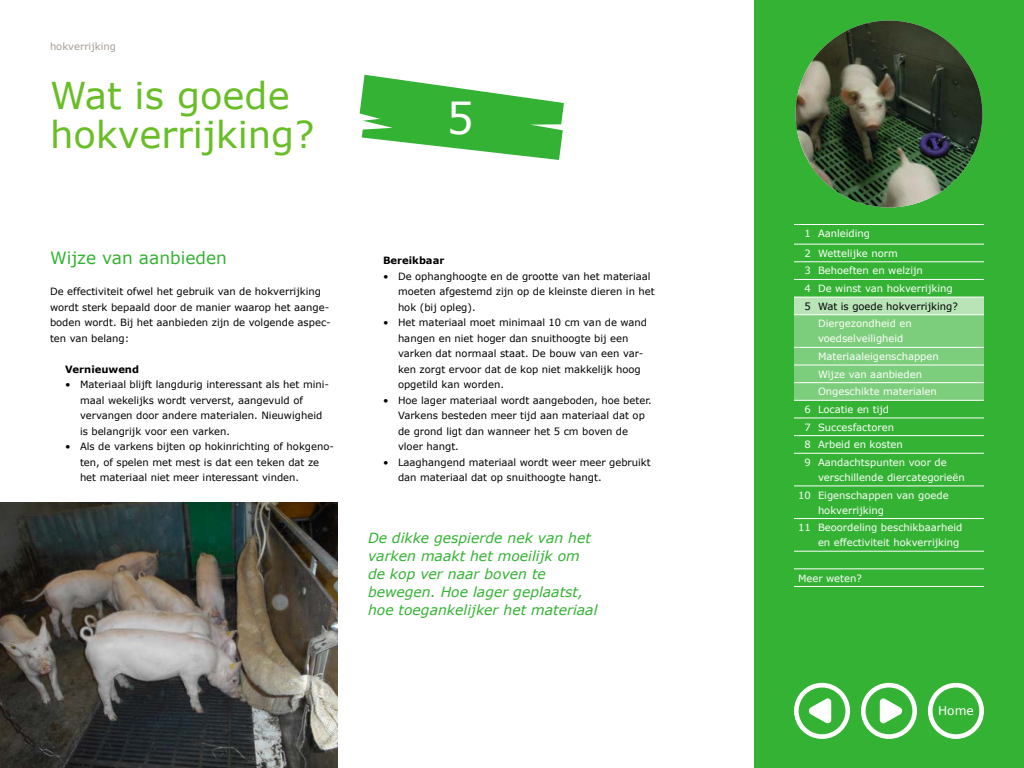
<style>
.page{position:relative;width:1024px;height:768px;background:#fff}
.page>*{position:absolute;margin:0;border:0;box-sizing:border-box;transform-origin:0 0}
.t1{font:43.3px "Verdana";color:#fff}
.t2{font:37px/39px "Verdana";color:#69be28}
.t3{font:17px "Verdana";color:#34b233}
.t4{font:italic 14px/18px "Verdana";color:#34b233}
.t5{font:12.2px "Verdana";color:#fff}
.t6{font:10px/15.5px "Verdana";color:#000}
.t7{font:10px/17.6px "Verdana";color:#fff}
.t8{font:700 10px "Verdana";color:#000}
.t9{font:10px "Verdana";color:#a59d95}
</style>
<div class="page">
<div style="left:754px;top:0;width:270px;height:768px;background:#34b233"></div>
<div style="left:794px;top:297px;width:190px;height:18px;background:#b8e4b8"></div>
<div style="left:794px;top:315px;width:190px;height:85px;background:#7dce7c"></div>
<hr style="left:794px;top:244px;width:190px;height:1px;background:#fff">
<hr style="left:794px;top:261px;width:190px;height:1px;background:#fff">
<hr style="left:794px;top:279px;width:190px;height:1px;background:#fff">
<hr style="left:794px;top:297px;width:190px;height:1px;background:#fff">
<hr style="left:794px;top:400px;width:190px;height:1px;background:#fff">
<hr style="left:794px;top:417px;width:190px;height:1px;background:#fff">
<hr style="left:794px;top:435px;width:190px;height:1px;background:#fff">
<hr style="left:794px;top:453px;width:190px;height:1px;background:#fff">
<hr style="left:794px;top:485px;width:190px;height:1px;background:#fff">
<hr style="left:794px;top:518px;width:190px;height:1px;background:#fff">
<hr style="left:794px;top:551px;width:190px;height:1px;background:#fff">
<hr style="left:794px;top:568px;width:190px;height:1px;background:#fff">
<hr style="left:794px;top:586px;width:190px;height:1px;background:#fff">
<hr style="left:794px;top:224px;width:190px;height:1px;background:#fff">
<hr style="left:794px;top:314px;width:190px;height:1px;background:#fff">
<hr style="left:794px;top:347px;width:190px;height:1px;background:#fff">
<hr style="left:794px;top:365px;width:190px;height:1px;background:#fff">
<hr style="left:794px;top:382px;width:190px;height:1px;background:#fff">
<img style="left:796px;top:20px;width:186px;height:188px;border-radius:94px">
<div style="left:928px;top:683px;width:56px;height:56px;border:5px solid #fff;border-radius:50%"></div>
<svg style="left:880px;top:698px;width:23px;height:26px"></svg>
<div style="left:861px;top:683px;width:56px;height:56px;border:5px solid #fff;border-radius:50%"></div>
<svg style="left:809px;top:698px;width:22px;height:26px"></svg>
<div style="left:794px;top:683px;width:56px;height:56px;border:5px solid #fff;border-radius:50%"></div>
<img style="left:0;top:502px;width:338px;height:266px">
<svg style="left:360px;top:75px;width:204px;height:85px"></svg>
<p class="t9" style="left:50px;top:39px;width:68px">hokverrijking</p>
<h2 class="t2" style="left:50px;top:76px;width:266px">Wat is goede hokverrijking?</h2>
<h1 class="t1" style="left:446px;top:88px;width:29px">5</h1>
<h3 class="t3" style="left:50px;top:246px;width:179px">Wijze van aanbieden</h3>
<p class="t6" style="left:50px;top:284px;width:282px">De effectiviteit ofwel het gebruik van de hokverrijking wordt sterk bepaald door de manier waarop het aange&shy;boden wordt. Bij het aanbieden zijn de volgende aspec&shy;ten van belang:</p>
<p class="t8" style="left:65px;top:362px;width:76px">Vernieuwend</p>
<p class="t6" style="left:80px;top:377px;width:251px;text-indent:-15px">• Materiaal blijft langdurig interessant als het mini&shy;maal wekelijks wordt ververst, aangevuld of vervangen door andere materialen. Nieuwigheid is belangrijk voor een varken.</p>
<p class="t6" style="left:80px;top:439px;width:256px;text-indent:-15px">• Als de varkens bijten op hokinrichting of hokgeno&shy;ten, of spelen met mest is dat een teken dat ze het materiaal niet meer interessant vinden.</p>
<p class="t8" style="left:383px;top:254px;width:63px">Bereikbaar</p>
<p class="t6" style="left:398px;top:268px;width:258px;text-indent:-15px">• De ophanghoogte en de grootte van het materiaal moeten afgestemd zijn op de kleinste dieren in het hok (bij opleg).</p>
<p class="t6" style="left:398px;top:315px;width:251px;text-indent:-15px">• Het materiaal moet minimaal 10 cm van de wand hangen en niet hoger dan snuithoogte bij een varken dat normaal staat. De bouw van een var&shy;ken zorgt ervoor dat de kop niet makkelijk hoog opgetild kan worden.</p>
<p class="t6" style="left:398px;top:392px;width:255px;text-indent:-15px">• Hoe lager materiaal wordt aangeboden, hoe beter.<br>Varkens besteden meer tijd aan materiaal dat op de grond ligt dan wanneer het 5 cm boven de vloer hangt.</p>
<p class="t6" style="left:398px;top:454px;width:254px;text-indent:-15px">• Laaghangend materiaal wordt weer meer gebruikt dan materiaal dat op snuithoogte hangt.</p>
<h3 class="t4" style="left:368px;top:529px;width:231px">De dikke gespierde nek van het varken maakt het moeilijk om de kop ver naar boven te bewegen. Hoe lager geplaatst, hoe toegankelijker het materiaal</h3>
<p class="t7" style="left:804px;top:224px;width:95px;line-height:19.6px">1 Aanleiding<br>2 Wettelijke norm</p>
<p class="t7" style="left:804px;top:262px;width:150px">3 Behoeften en welzijn<br>4 De winst van hokverrijking</p>
<p class="t6" style="left:804px;top:298px;width:155px">5 Wat is goede hokverrijking?</p>
<p class="t7" style="left:818px;top:316px;width:95px;line-height:15px">Diergezondheid en voedselveiligheid</p>
<p class="t7" style="left:818px;top:348px;width:122px">Materiaaleigenschappen</p>
<p class="t7" style="left:818px;top:365px;width:106px">Wijze van aanbieden</p>
<p class="t7" style="left:818px;top:383px;width:120px">Ongeschikte materialen</p>
<p class="t7" style="left:804px;top:400px;width:86px">6 Locatie en tijd</p>
<p class="t7" style="left:804px;top:418px;width:91px">7 Succesfactoren</p>
<p class="t7" style="left:804px;top:436px;width:100px">8 Arbeid en kosten</p>
<p class="t7" style="left:804px;top:453px;width:144px">9 Aandachtspunten voor de</p>
<p class="t7" style="left:798px;top:468px;width:168px;text-indent:20px">verschillende diercategorieën<br>10 Eigenschappen van goede</p>
<p class="t7" style="left:798px;top:501px;width:166px;text-indent:20px">hokverrijking<br>11 Beoordeling beschikbaarheid</p>
<p class="t7" style="left:818px;top:534px;width:143px">en effectiviteit hokverrijking</p>
<p class="t7" style="left:798px;top:569px;width:65px">Meer weten?</p>
<p class="t5" style="left:938px;top:702px;width:37px">Home</p>
</div>
